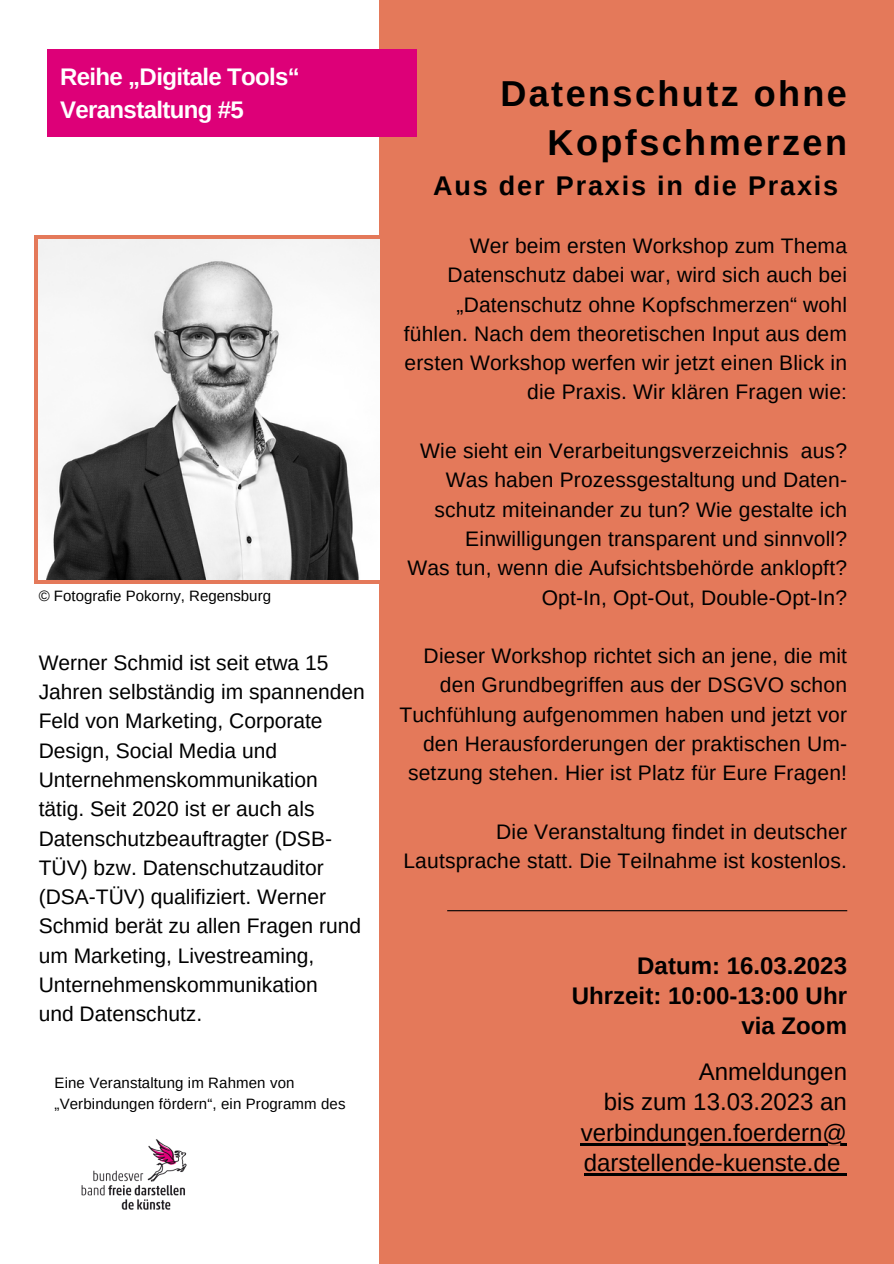
<style>
.page{position:relative;width:894px;height:1264px;background:#fff}
.page>*{position:absolute;margin:0;border:0;box-sizing:border-box;transform-origin:0 0}
.t1{font:700 36px/49.5px "Arimo";letter-spacing:.065em;color:#000;text-align:right}
.t2{font:700 27px "Arimo";letter-spacing:.07em;color:#000}
.t3{font:24px/30.5px "Arimo";color:#000;text-align:right}
.t4{font:700 24px/30.5px "Arimo";color:#000;text-align:right}
.t5{font:700 24px/32.7px "Arimo";letter-spacing:-.025em;color:#fff}
.t6{font:21px/29.2px "Arimo";letter-spacing:.01em;color:#000;text-align:right}
.t7{font:15px/20.2px "Arimo";letter-spacing:.01em;color:#000}
</style>
<div class="page">
<svg style="left:34px;top:235px;width:345px;height:349px;background:#dc8065"></svg>
<div style="left:379px;top:0;width:514px;height:1263px;background:#e4795a"></div>
<hr style="left:447px;top:910px;width:400px;height:1px;background:#000">
<img style="left:81px;top:1139px;width:106px;height:71px">
<div style="left:47px;top:50px;width:369px;height:87px;background:#dd0078"></div>
<img style="left:39px;top:239px;width:340px;height:340px">
<hr style="left:580px;top:1142px;width:266px;height:3px;background:#000">
<hr style="left:583px;top:1173px;width:257px;height:2px;background:#000">
<svg style="left:840px;top:1173px;width:6px;height:2px"></svg>
<p class="t5" style="left:60px;top:60px;width:241px">Reihe „Digitale Tools“<br>Veranstaltung #5</p>
<p class="t7" style="left:39px;top:585px;width:234px">© Fotografie Pokorny, Regensburg</p>
<p class="t6" style="left:39px;top:648px;width:327px;text-align:left">Werner Schmid ist seit etwa 15<br>Jahren selbständig im spannenden<br>Feld von Marketing, Corporate<br>Design, Social Media und<br>Unternehmenskommunikation tätig. Seit 2020 ist er auch als<br>Datenschutzbeauftragter (DSB-<br>TÜV) bzw. Datenschutzauditor (DSA-TÜV) qualifiziert. Werner<br>Schmid berät zu allen Fragen rund um Marketing, Livestreaming,<br>Unternehmenskommunikation<br>und Datenschutz.</p>
<p class="t7" style="left:55px;top:1072px;width:292px">Eine Veranstaltung im Rahmen von „Verbindungen fördern“, ein Programm des</p>
<h1 class="t1" style="left:500px;top:68px;width:348px">Datenschutz ohne<br>Kopfschmerzen</h1>
<p class="t2" style="left:433px;top:170px;width:406px">Aus der Praxis in die Praxis</p>
<p class="t6" style="left:404px;top:231px;width:444px">Wer beim ersten Workshop zum Thema Datenschutz dabei war, wird sich auch bei „Datenschutz ohne Kopfschmerzen“ wohl fühlen. Nach dem theoretischen Input aus dem ersten Workshop werfen wir jetzt einen Blick in die Praxis. Wir klären Fragen wie:</p>
<p class="t6" style="left:407px;top:436px;width:441px">Wie sieht ein Verarbeitungsverzeichnis aus?<br>Was haben Prozessgestaltung und Daten&shy;schutz miteinander zu tun? Wie gestalte ich Einwilligungen transparent und sinnvoll?<br>Was tun, wenn die Aufsichtsbehörde anklopft?<br>Opt-In, Opt-Out, Double-Opt-In?</p>
<p class="t6" style="left:399px;top:641px;width:449px">Dieser Workshop richtet sich an jene, die mit den Grundbegriffen aus der DSGVO schon Tuchfühlung aufgenommen haben und jetzt vor den Herausforderungen der praktischen Um&shy;setzung stehen. Hier ist Platz für Eure Fragen!</p>
<p class="t6" style="left:403px;top:816px;width:445px">Die Veranstaltung findet in deutscher<br>Lautsprache statt. Die Teilnahme ist kostenlos.</p>
<p class="t4" style="left:571px;top:950px;width:276px">Datum: 16.03.2023<br>Uhrzeit: 10:00-13:00 Uhr via Zoom</p>
<p class="t3" style="left:580px;top:1056px;width:268px">Anmeldungen<br>bis zum 13.03.2023 an verbindungen.foerdern@ darstellende-kuenste.de</p>
</div>
